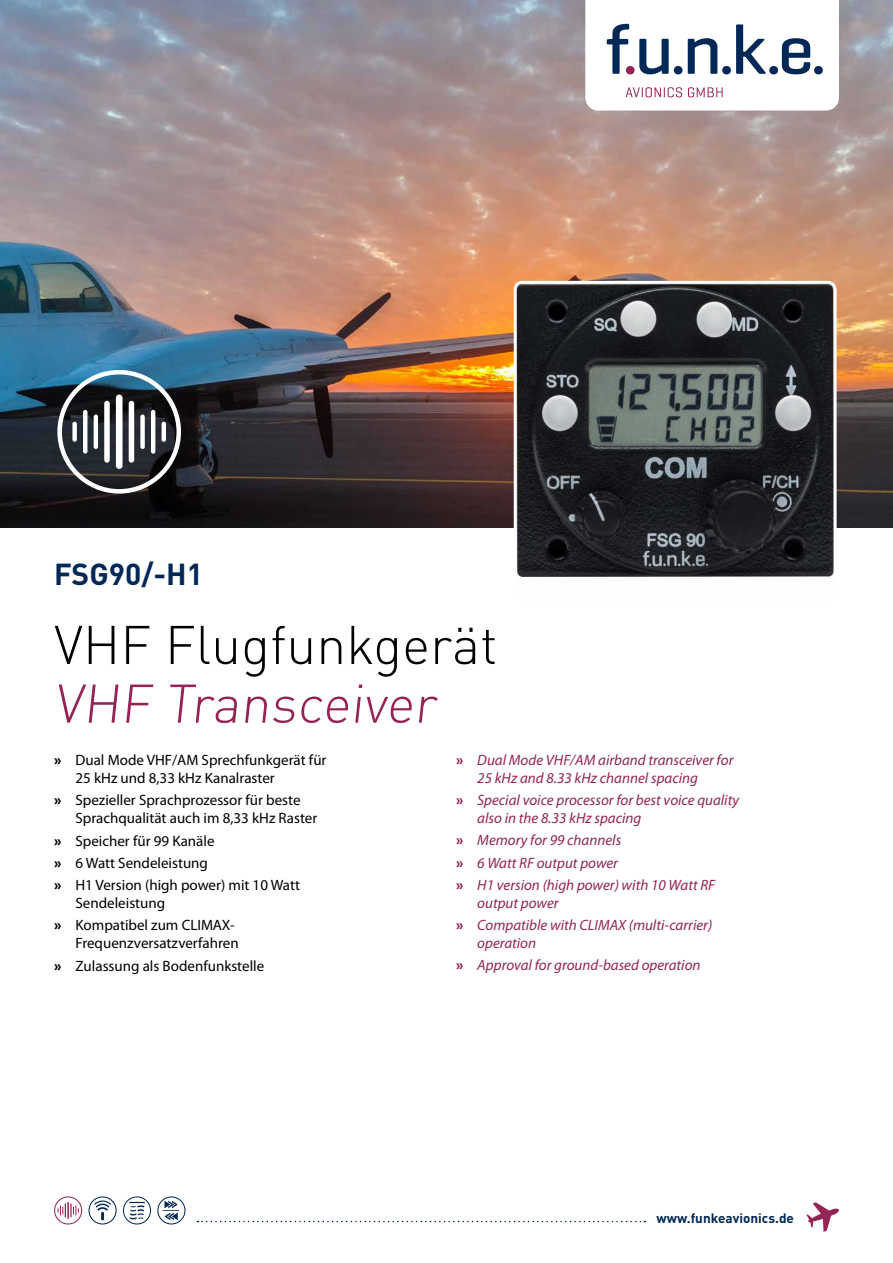
<style>
.page{position:relative;width:893px;height:1263px;background:#fff}
.page>*{position:absolute;margin:0;border:0;box-sizing:border-box;transform-origin:0 0}
.t1{font:300 53.55px "DIN";color:#000}
.t2{font:300 53.55px "DIN";color:#952456}
.t3{font:700 30px "DIN";color:#002856}
.t4{font:italic 15px/22.2px "Myriad Pro";color:#952456}
.t5{font:15px/22.2px "Myriad Pro";color:#000}
.t6{font:700 13.5px "DIN";color:#002856}
.s1{font-weight:900}
.s2{font-weight:900;font-style:normal}
</style>
<div class="page">
<svg style="left:806px;top:1202px;width:33px;height:30px"></svg>
<svg style="left:197px;top:1221px;width:448px;height:1px"></svg>
<img style="left:0;top:0;width:893px;height:527px">
<svg style="left:585px;top:0;width:254px;height:111px"></svg>
<svg style="left:54px;top:1196px;width:28px;height:28px"></svg>
<svg style="left:89px;top:1196px;width:28px;height:28px"></svg>
<svg style="left:157px;top:1196px;width:28px;height:28px"></svg>
<svg style="left:123px;top:1196px;width:28px;height:28px"></svg>
<hr style="left:162px;top:422px;width:4px;height:20px;background:#fff;border-radius:2px">
<hr style="left:94px;top:414px;width:4px;height:35px;background:#fff;border-radius:2px">
<div style="left:104px;top:401px;width:6px;height:62px;background:#fff;border-radius:3px"></div>
<div style="left:140px;top:414px;width:5px;height:35px;background:#fff;border-radius:2px"></div>
<hr style="left:151px;top:410px;width:4px;height:44px;background:#fff;border-radius:2px">
<div style="left:72px;top:422px;width:5px;height:20px;background:#fff;border-radius:2px"></div>
<svg style="left:83px;top:410px;width:4px;height:44px"></svg>
<div style="left:129px;top:401px;width:5px;height:62px;background:#fff;border-radius:3px"></div>
<div style="left:116px;top:394px;width:7px;height:75px;background:#fff;border-radius:3px"></div>
<div style="left:57px;top:370px;width:124px;height:124px;border:4px solid #fff;border-radius:50%"></div>
<img style="left:510px;top:275px;width:330px;height:253px">
<img style="left:516px;top:282px;width:318px;height:296px">
<h2 class="t3" style="left:54px;top:554px;width:150px">FSG90/-H1</h2>
<h1 class="t1" style="left:54px;top:612px;width:445px">VHF Flugfunkgerät</h1>
<h1 class="t2" style="left:54px;top:670px;width:390px">VHF Transceiver</h1>
<p class="t5" style="left:75px;top:751px;width:253px;line-height:18px;text-indent:-21px"><span class="s1">»</span> Dual Mode VHF/AM Sprechfunkgerät für<br>25 kHz und 8,33 kHz Kanalraster</p>
<p class="t5" style="left:75px;top:791px;width:243px;line-height:18px;text-indent:-21px"><span class="s1">»</span> Spezieller Sprachprozessor für beste<br>Sprachqualität auch im 8,33 kHz Raster</p>
<p class="t5" style="left:54px;top:830px;width:247px"><span class="s1">»</span> Speicher für 99 Kanäle<br><span class="s1">»</span> 6 Watt Sendeleistung<br><span class="s1">»</span> H1 Version (high power) mit 10 Watt</p>
<p class="t5" style="left:54px;top:892px;width:182px;text-indent:21px">Sendeleistung<br><span class="s1">»</span> Kompatibel zum CLIMAX-</p>
<p class="t5" style="left:54px;top:932px;width:212px;text-align:center">Frequenzversatzverfahren<br><span class="s1">»</span> Zulassung als Bodenfunkstelle</p>
<p class="t4" style="left:477px;top:751px;width:258px;line-height:18px;text-indent:-21px"><span class="s2">»</span> Dual Mode VHF/AM airband transceiver for<br>25 kHz and 8.33 kHz channel spacing</p>
<p class="t4" style="left:477px;top:791px;width:263px;line-height:18px;text-indent:-21px"><span class="s2">»</span> Special voice processor for best voice quality also in the 8.33 kHz spacing</p>
<p class="t4" style="left:456px;top:830px;width:261px"><span class="s2">»</span> Memory for 99 channels<br><span class="s2">»</span> 6 Watt RF output power<br><span class="s2">»</span> H1 version (high power) with 10 Watt RF</p>
<p class="t4" style="left:456px;top:892px;width:258px;text-indent:21px">output power<br><span class="s2">»</span> Compatible with CLIMAX (multi-carrier)</p>
<p class="t4" style="left:456px;top:932px;width:246px;text-indent:21px">operation<br><span class="s2">»</span> Approval for ground-based operation</p>
<p class="t6" style="left:657px;top:1209px;width:139px">www.funkeavionics.de</p>
</div>
